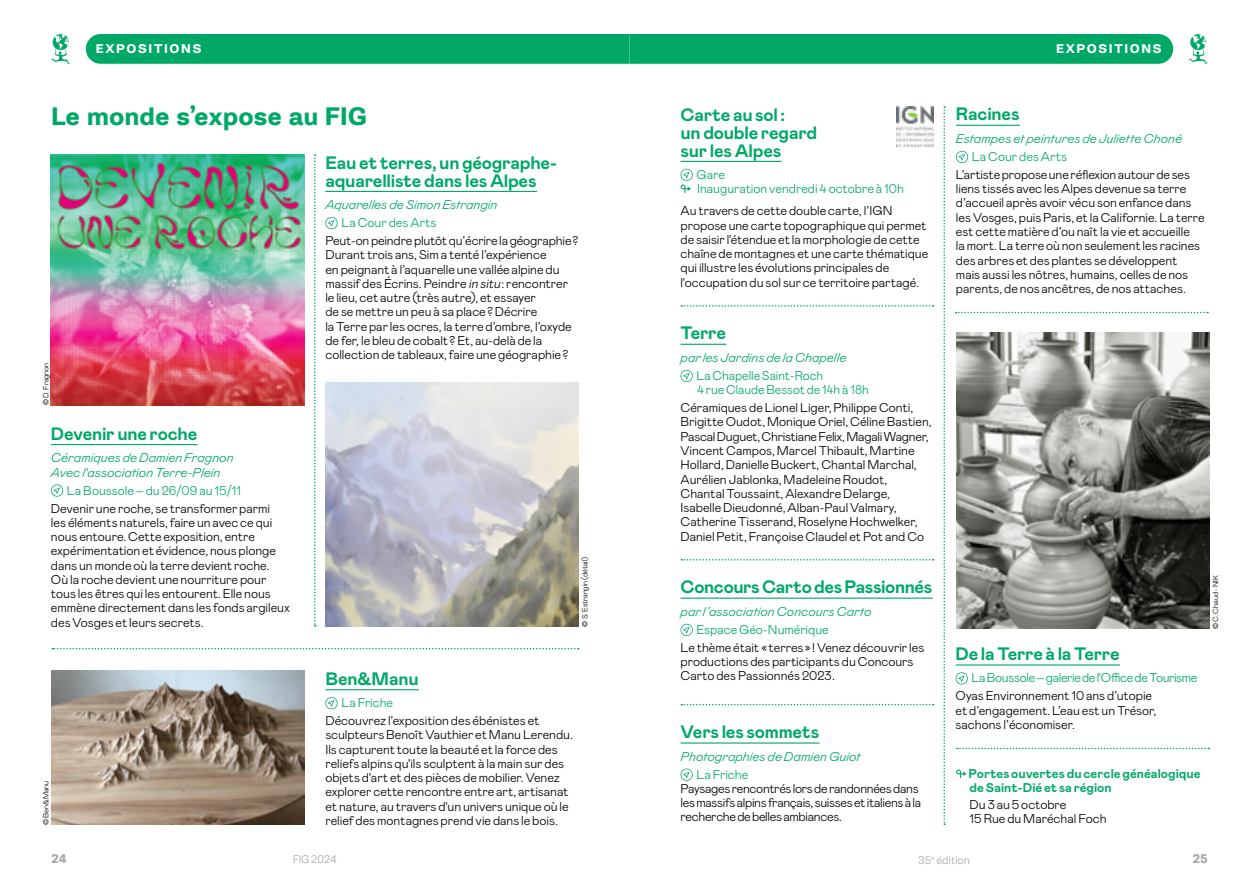
<style>
.page{position:relative;width:1259px;height:893px;background:#fff}
.page>*{position:absolute;margin:0;border:0;box-sizing:border-box;transform-origin:0 0}
.t1{font:700 24px "Gira Sans";color:#00a867}
.t2{font:700 18px/18px "Mabry Pro";letter-spacing:-.015em;color:#00a867}
.t3{font:300 12.75px/14.2px "Mabry Pro";letter-spacing:-.005em;color:#000}
.t4{font:italic 300 12.75px/14.2px "Mabry Pro";color:#00a867}
.t5{font:300 12.75px/14.2px "Mabry Pro";letter-spacing:-.005em;color:#00a867}
.t6{font:300 12.75px/14.2px "Mabry Pro";letter-spacing:-.025em;color:#000}
.t7{font:700 12.75px/14.2px "Mabry Pro";color:#00a867}
.t8{font:300 12.75px "Mabry Pro";letter-spacing:-.03em;color:#00a867}
.t9{font:700 12px "Gira Sans";letter-spacing:.14em;color:#fff}
.t10{font:700 12px "Gira Sans";color:#a8a8a7}
.t11{font:300 10.5px "Gira Sans";letter-spacing:-.015em;color:#a8a8a7}
.t12{font:300 7.5px "Mabry Pro";letter-spacing:-.01em;color:#000}
.s1{font-style:italic}
</style>
<div class="page">
<svg style="left:51px;top:34px;width:19px;height:30px"></svg>
<svg style="left:52px;top:648px;width:527px;height:1px"></svg>
<svg style="left:681px;top:305px;width:252px;height:2px"></svg>
<svg style="left:681px;top:559px;width:252px;height:1px"></svg>
<svg style="left:681px;top:704px;width:252px;height:1px"></svg>
<svg style="left:314px;top:154px;width:2px;height:472px"></svg>
<svg style="left:943px;top:106px;width:2px;height:719px"></svg>
<hr style="left:51px;top:444px;width:146px;height:1px;background:#00a867">
<svg style="left:51px;top:484px;width:12px;height:13px"></svg>
<hr style="left:680px;top:161px;width:101px;height:1px;background:#00a867">
<svg style="left:680px;top:169px;width:13px;height:24px"></svg>
<hr style="left:325px;top:689px;width:94px;height:1px;background:#00a867">
<svg style="left:325px;top:697px;width:13px;height:12px"></svg>
<hr style="left:325px;top:191px;width:212px;height:1px;background:#00a867">
<svg style="left:325px;top:217px;width:13px;height:12px"></svg>
<div style="left:86px;top:34px;width:1087px;height:30px;background:#00a867"></div>
<svg style="left:1188px;top:34px;width:20px;height:30px"></svg>
<img style="left:325px;top:383px;width:253px;height:244px">
<img style="left:51px;top:671px;width:253px;height:154px">
<img style="left:51px;top:154px;width:253px;height:251px">
<img style="left:896px;top:106px;width:37px;height:41px">
<hr style="left:680px;top:344px;width:46px;height:1px;background:#00a867">
<svg style="left:680px;top:370px;width:13px;height:12px"></svg>
<hr style="left:680px;top:598px;width:253px;height:1px;background:#00a867">
<svg style="left:680px;top:624px;width:13px;height:12px"></svg>
<hr style="left:680px;top:742px;width:139px;height:2px;background:#00a867">
<svg style="left:680px;top:769px;width:13px;height:12px"></svg>
<svg style="left:955px;top:312px;width:253px;height:1px"></svg>
<svg style="left:957px;top:748px;width:252px;height:1px"></svg>
<hr style="left:956px;top:125px;width:63px;height:1px;background:#00a867">
<svg style="left:956px;top:151px;width:12px;height:12px"></svg>
<img style="left:956px;top:332px;width:253px;height:296px">
<hr style="left:955px;top:664px;width:165px;height:2px;background:#00a867">
<svg style="left:955px;top:672px;width:13px;height:13px"></svg>
<svg style="left:956px;top:769px;width:10px;height:9px"></svg>
<p class="t9" style="left:96px;top:41px;width:107px">EXPOSITIONS</p>
<h1 class="t1" style="left:51px;top:100px;width:318px">Le monde s’expose au FIG</h1>
<p class="t12" style="left:40px;top:405px;width:44px;rotate:-90deg">© D. Fragnon</p>
<h2 class="t2" style="left:51px;top:424px;width:148px">Devenir une roche</h2>
<p class="t4" style="left:51px;top:450px;width:184px">Céramiques de Damien Fragnon<br>Avec l'association Terre-Plein</p>
<p class="t5" style="left:67px;top:482px;width:175px">La Boussole – du 26/09 au 15/11</p>
<p class="t3" style="left:51px;top:500px;width:240px">Devenir une roche, se transformer parmi<br>les éléments naturels, faire un avec ce qui nous entoure. Cette exposition, entre expérimentation et évidence, nous plonge dans un monde où la terre devient roche.<br>Où la roche devient une nourriture pour tous les êtres qui les entourent. Elle nous emmène directement dans les fonds argileux des Vosges et leurs secrets.</p>
<p class="t12" style="left:40px;top:825px;width:46px;rotate:-90deg">© Ben&amp;Manu</p>
<h2 class="t2" style="left:325px;top:153px;width:233px">Eau et terres, un géographe&shy;aquarelliste dans les Alpes</h2>
<p class="t4" style="left:325px;top:197px;width:174px">Aquarelles de Simon Estrangin</p>
<p class="t5" style="left:341px;top:215px;width:97px">La Cour des Arts</p>
<p class="t3" style="left:325px;top:233px;width:254px">Peut-on peindre plutôt qu’écrire la géographie?<br>Durant trois ans, Sim a tenté l’expérience<br>en peignant à l’aquarelle une vallée alpine du massif des Écrins. Peindre <span class="s1">in situ</span>: rencontrer le lieu, cet autre (très autre), et essayer<br>de se mettre un peu à sa place? Décrire<br>la Terre par les ocres, la terre d’ombre, l’oxyde de fer, le bleu de cobalt? Et, au-delà de la collection de tableaux, faire une géographie?</p>
<p class="t12" style="left:580px;top:626px;width:71px;rotate:-90deg">© S. Estrangin (détail)</p>
<h2 class="t2" style="left:325px;top:669px;width:95px">Ben&amp;Manu</h2>
<p class="t5" style="left:341px;top:695px;width:53px">La Friche</p>
<p class="t3" style="left:325px;top:713px;width:249px">Découvrez l'exposition des ébénistes et sculpteurs Benoît Vauthier et Manu Lerendu.<br>Ils capturent toute la beauté et la force des reliefs alpins qu'ils sculptent à la main sur des objets d'art et des pièces de mobilier. Venez explorer cette rencontre entre art, artisanat et nature, au travers d'un univers unique où le relief des montagnes prend vie dans le bois.</p>
<h2 class="t2" style="left:680px;top:105px;width:138px">Carte au sol :<br>un double regard sur les Alpes</h2>
<p class="t5" style="left:696px;top:167px;width:209px">Gare<br>Inauguration vendredi 4 octobre à 10h</p>
<p class="t3" style="left:680px;top:203px;width:249px">Au travers de cette double carte, l’IGN propose une carte topographique qui permet de saisir l'étendue et la morphologie de cette chaîne de montagnes et une carte thématique qui illustre les évolutions principales de l'occupation du sol sur ce territoire partagé.</p>
<h2 class="t2" style="left:680px;top:324px;width:47px">Terre</h2>
<p class="t4" style="left:680px;top:350px;width:167px">par les Jardins de la Chapelle</p>
<p class="t5" style="left:696px;top:368px;width:174px">La Chapelle Saint-Roch<br>4 rue Claude Bessot de 14h à 18h</p>
<p class="t3" style="left:680px;top:400px;width:253px">Céramiques de Lionel Liger, Philippe Conti, Brigitte Oudot, Monique Oriel, Céline Bastien, Pascal Duguet, Christiane Felix, Magali Wagner, Vincent Campos, Marcel Thibault, Martine Hollard, Danielle Buckert, Chantal Marchal, Aurélien Jablonka, Madeleine Roudot, Chantal Toussaint, Alexandre Delarge, Isabelle Dieudonné, Alban-Paul Valmary, Catherine Tisserand, Roselyne Hochwelker, Daniel Petit, Françoise Claudel et Pot and Co</p>
<h2 class="t2" style="left:680px;top:577px;width:253px">Concours Carto des Passionnés</h2>
<p class="t4" style="left:680px;top:604px;width:192px">par l’association Concours Carto</p>
<p class="t5" style="left:696px;top:622px;width:134px">Espace Géo-Numérique</p>
<p class="t3" style="left:680px;top:640px;width:245px">Le thème était «terres»! Venez découvrir les productions des participants du Concours<br>Carto des Passionnés 2023.</p>
<h2 class="t2" style="left:680px;top:722px;width:140px">Vers les sommets</h2>
<p class="t4" style="left:680px;top:748px;width:182px">Photographies de Damien Guiot</p>
<p class="t5" style="left:696px;top:766px;width:53px">La Friche</p>
<p class="t6" style="left:680px;top:781px;width:242px">Paysages rencontrés lors de randonnées dans les massifs alpins français, suisses et italiens à la recherche de belles ambiances.</p>
<p class="t9" style="left:1056px;top:41px;width:107px">EXPOSITIONS</p>
<h2 class="t2" style="left:956px;top:105px;width:65px">Racines</h2>
<p class="t4" style="left:956px;top:131px;width:227px">Estampes et peintures de Juliette Choné</p>
<p class="t5" style="left:972px;top:149px;width:97px">La Cour des Arts</p>
<p class="t3" style="left:956px;top:167px;width:250px">L’artiste propose une réflexion autour de ses liens tissés avec les Alpes devenue sa terre d’accueil après avoir vécu son enfance dans les Vosges, puis Paris, et la Californie. La terre est cette matière d’ou naît la vie et accueille<br>la mort. La terre où non seulement les racines des arbres et des plantes se développent mais aussi les nôtres, humains, celles de nos parents, de nos ancêtres, de nos attaches.</p>
<h2 class="t2" style="left:955px;top:644px;width:166px">De la Terre à la Terre</h2>
<p class="t8" style="left:971px;top:669px;width:227px">La Boussole – galerie de l'Office de Tourisme</p>
<p class="t3" style="left:955px;top:688px;width:202px">Oyas Environnement 10 ans d’utopie et d’engagement. L’eau est un Trésor, sachons l’économiser.</p>
<p class="t12" style="left:1210px;top:629px;width:56px;rotate:-90deg">© C. Chaud - NIK</p>
<p class="t7" style="left:968px;top:766px;width:234px">Portes ouvertes du cercle généalogique de Saint-Dié et sa région</p>
<p class="t3" style="left:969px;top:796px;width:138px">Du 3 au 5 octobre<br>15 Rue du Maréchal Foch</p>
<p class="t10" style="left:51px;top:851px;width:17px">24</p>
<p class="t11" style="left:293px;top:853px;width:45px">FIG 2024</p>
<p class="t11" style="left:918px;top:853px;width:53px">35<sup>e</sup> édition</p>
<p class="t10" style="left:1192px;top:851px;width:17px">25</p>
</div>
